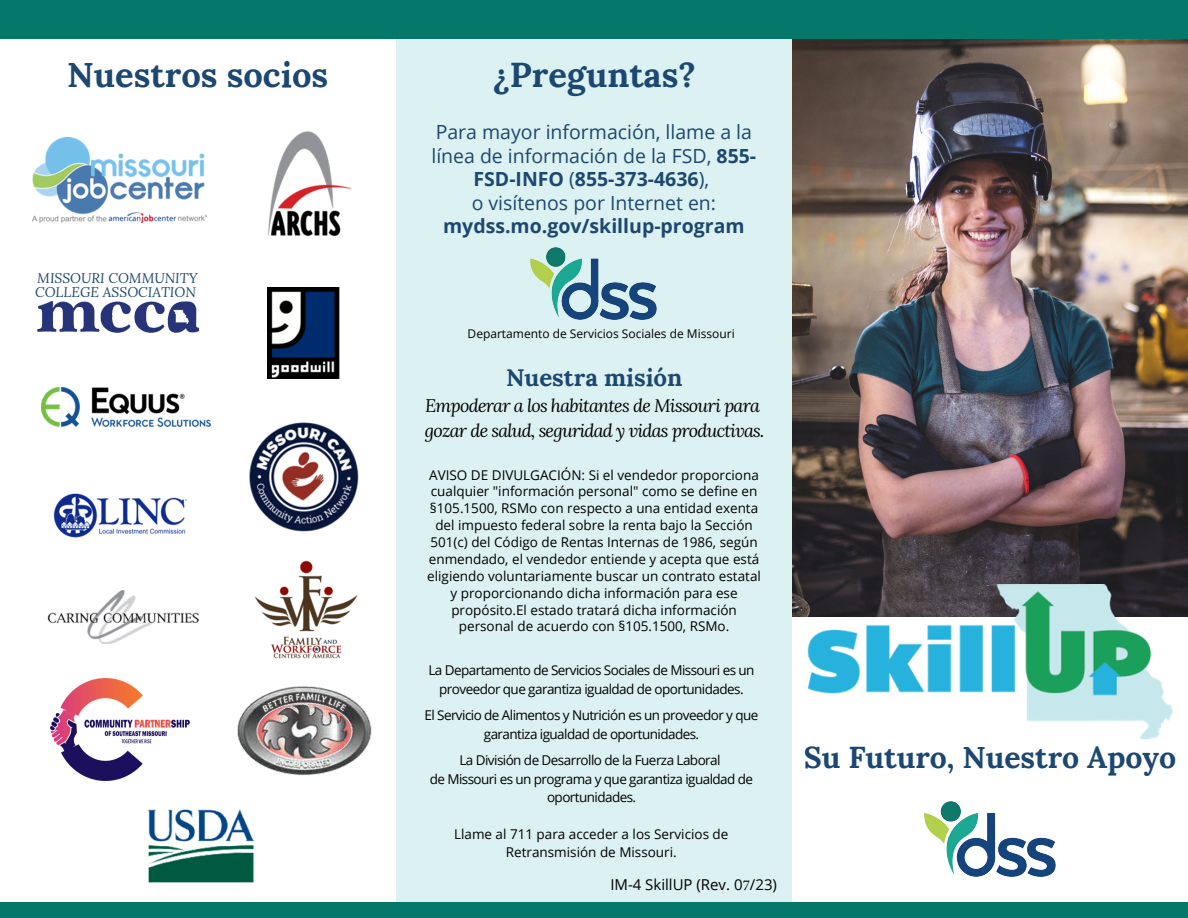
<style>
.page{position:relative;width:1188px;height:918px;background:#fff}
.page>*{position:absolute;margin:0;border:0;box-sizing:border-box;transform-origin:0 0}
.t1{font:700 34.5px "Lora";color:#1c4770}
.t2{font:700 30.15px "Lora";color:#1c4770}
.t3{font:700 24px "Lora";color:#1c4770}
.t4{font:19.5px/23.7px "Open Sans";color:#1c4770;text-align:center}
.t5{font:italic 18px/24.8px "Lora";letter-spacing:-.04em;color:#000}
.t6{font:15px "Open Sans";color:#000}
.t7{font:italic 13.8px/14.7px "Lora";color:#1c4770}
.t8{font:13.5px/17px "Open Sans";color:#000;text-align:center}
.t9{font:13.5px/18.5px "Open Sans";letter-spacing:-.04em;color:#000;text-align:center}
.t10{font:12px "Open Sans";color:#000}
.s1{font-weight:700}
.s2{font-family:"Minion Pro"}
</style>
<div class="page">
<div style="left:396px;top:23px;width:395px;height:887px;background:#dcf1f1"></div>
<img style="left:793px;top:38px;width:395px;height:579px">
<div style="left:0;top:0;width:1188px;height:38px;background:#067869"></div>
<img style="left:798px;top:585px;width:385px;height:154px">
<img style="left:925px;top:802px;width:130px;height:74px">
<img style="left:33px;top:137px;width:173px;height:86px">
<img style="left:268px;top:131px;width:84px;height:106px">
<img style="left:148px;top:809px;width:107px;height:74px">
<img style="left:267px;top:287px;width:73px;height:91px">
<img style="left:37px;top:301px;width:161px;height:32px">
<img style="left:53px;top:493px;width:135px;height:45px">
<img style="left:249px;top:422px;width:110px;height:110px">
<img style="left:237px;top:686px;width:135px;height:90px">
<img style="left:41px;top:387px;width:169px;height:40px">
<img style="left:255px;top:560px;width:103px;height:99px">
<img style="left:50px;top:679px;width:140px;height:101px">
<img style="left:47px;top:591px;width:152px;height:52px">
<img style="left:530px;top:248px;width:127px;height:72px">
<div style="left:0;top:902px;width:1188px;height:16px;background:#067869"></div>
<h1 class="t1" style="left:67px;top:53px;width:263px">Nuestros socios</h1>
<p class="t7" style="left:35px;top:270px;width:164px">MISSOURI COMMUNITY<br>COLLEGE ASSOCIATION</p>
<h2 class="t1" style="left:493px;top:53px;width:205px">¿Preguntas?</h2>
<p class="t4" style="left:431px;top:119px;width:326px">Para mayor información, llame a la línea de información de la FSD, <span class="s1">855-<br>FSD-INFO</span> (<span class="s1">855-373-4636</span>),<br>o visítenos por Internet en: <span class="s1">mydss.mo.gov/skillup-program</span></p>
<p class="t10" style="left:468px;top:326px;width:269px">Departamento de Servicios Sociales de Missouri</p>
<h3 class="t3" style="left:506px;top:362px;width:178px">Nuestra misión</h3>
<p class="t5" style="left:425px;top:393px;width:341px">Empoderar a los habitantes de Missouri para gozar de salud, seguridad y vidas productivas.</p>
<p class="t8" style="left:427px;top:466px;width:335px">AVISO DE DIVULGACIÓN: Si el vendedor proporciona cualquier "información personal" como se define en §105.1500, RSMo con respecto a una entidad exenta del impuesto federal sobre la renta bajo la Sección 501(c) del Código de Rentas Internas de 1986, según enmendado, el vendedor entiende y acepta que está eligiendo voluntariamente buscar un contrato estatal y proporcionando dicha información para ese propósito.El estado tratará dicha información personal de acuerdo con §105.1500, RSMo.</p>
<p class="t9" style="left:428px;top:661px;width:328px">La Departamento de Servicios Sociales de Missouri es un proveedor que garantiza igualdad de oportunidades.</p>
<p class="t9" style="left:424px;top:706px;width:335px">El Servicio de Alimentos y Nutrición es un proveedor y que garantiza igualdad de oportunidades.</p>
<p class="t9" style="left:430px;top:751px;width:325px">La División de Desarrollo de la Fuerza Laboral<br>de Missouri es un programa y que garantiza igualdad de oportunidades.</p>
<p class="t8" style="left:454px;top:825px;width:276px;line-height:18.5px">Llame al 711 para acceder a los Servicios de<br>Retransmisión de Missouri.</p>
<p class="t6" style="left:610px;top:874px;width:168px">IM-4 SkillUP (Rev. 0<span class="s2">7</span>/23)</p>
<h3 class="t2" style="left:804px;top:738px;width:374px">Su Futuro, Nuestro Apoyo</h3>
</div>
